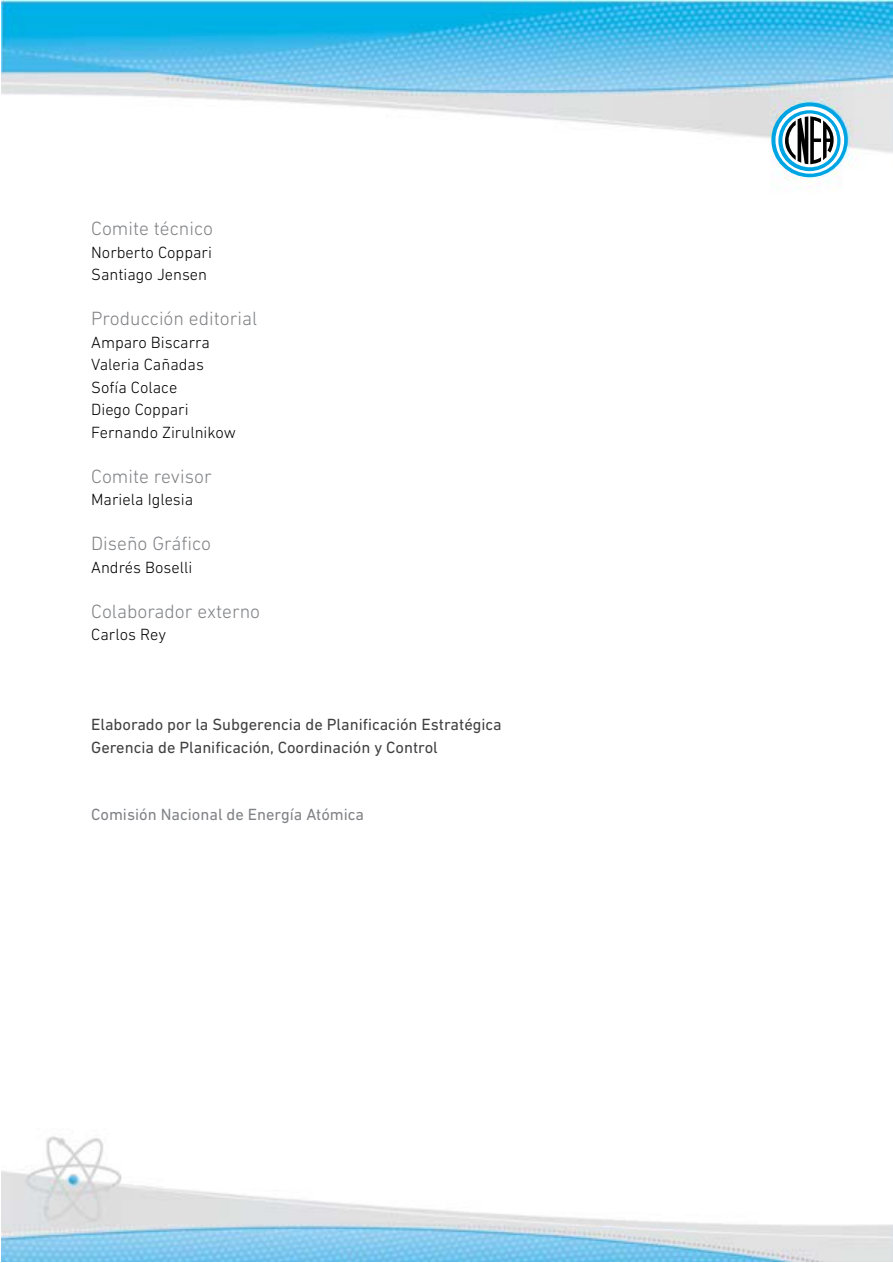
<style>
.page{position:relative;width:893px;height:1263px;background:#fff}
.page>*{position:absolute;margin:0;border:0;box-sizing:border-box;transform-origin:0 0}
.t1{font:300 19.5px "DIN Next LT Pro";color:#808285}
.t2{font:300 16.5px/22.5px "DIN Next LT Pro";color:#000}
.t3{font:16.5px/22.5px "DIN Next LT Pro";color:#414042}
.t4{font:16.5px "DIN Next LT Pro";color:#808285}
</style>
<div class="page">
<img style="left:1px;top:1px;width:892px;height:1261px">
<svg style="left:771px;top:103px;width:77px;height:74px"></svg>
<svg style="left:775px;top:106px;width:69px;height:68px"></svg>
<svg style="left:778px;top:110px;width:62px;height:61px"></svg>
<svg style="left:782px;top:114px;width:55px;height:53px"></svg>
<svg style="left:785px;top:116px;width:54px;height:48px"></svg>
<div style="left:157px;top:228px;width:99px;height:38px;background:#fff"></div>
<p class="t1" style="left:91px;top:217px;width:123px">Comite técnico</p>
<p class="t2" style="left:91px;top:240px;width:122px">Norberto Coppari<br>Santiago Jensen</p>
<p class="t1" style="left:91px;top:307px;width:167px">Producción editorial</p>
<p class="t2" style="left:91px;top:330px;width:146px">Amparo Biscarra<br>Valeria Cañadas<br>Sofía Colace<br>Diego Coppari<br>Fernando Zirulnikow</p>
<p class="t1" style="left:91px;top:465px;width:122px">Comite revisor</p>
<p class="t2" style="left:91px;top:488px;width:104px">Mariela Iglesia</p>
<p class="t1" style="left:91px;top:532px;width:122px">Diseño Gráfico</p>
<p class="t2" style="left:91px;top:555px;width:103px">Andrés Boselli</p>
<p class="t1" style="left:91px;top:600px;width:171px">Colaborador externo</p>
<p class="t2" style="left:91px;top:623px;width:76px">Carlos Rey</p>
<p class="t3" style="left:91px;top:713px;width:412px">Elaborado por la Subgerencia de Planificación Estratégica<br>Gerencia de Planificación, Coordinación y Control</p>
<p class="t4" style="left:91px;top:805px;width:274px">Comisión Nacional de Energía Atómica</p>
</div>
